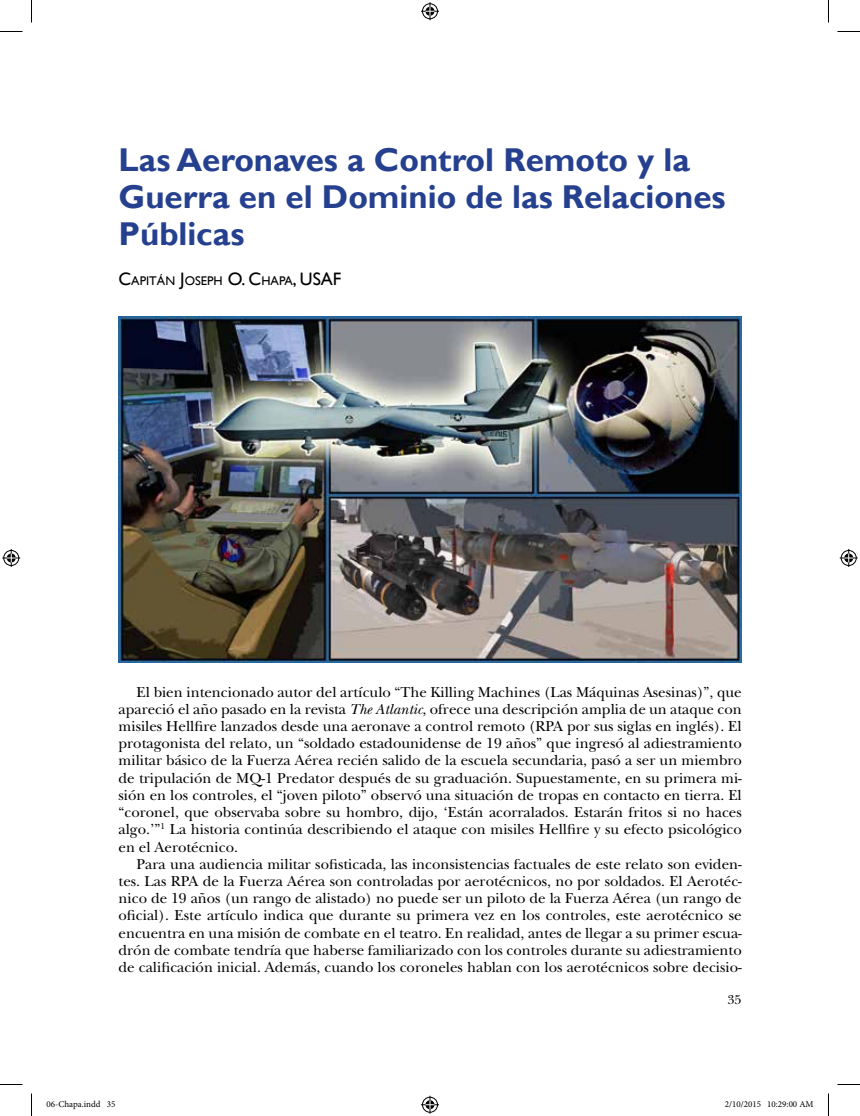
<style>
.page{position:relative;width:860px;height:1116px;background:#fff}
.page>*{position:absolute;margin:0;border:0;box-sizing:border-box;transform-origin:0 0}
.t1{font:700 33px/36.8px "Gill Sans";color:#25408f}
.t2{font:15px/17.2px "New Baskerville Std";color:#000;text-align:justify}
.t3{font:13.5px "New Baskerville Std";color:#000}
.t4{font:12.6px "Gill Sans";color:#000}
.t5{font:9px "Minion Pro";color:#000}
.s1{font-size:18px}
.s2{font-style:italic}
</style>
<div class="page">
<img style="left:119px;top:317px;width:622px;height:345px">
<svg style="left:0;top:31px;width:22px;height:1px"></svg>
<svg style="left:837px;top:31px;width:23px;height:1px"></svg>
<svg style="left:0;top:1084px;width:22px;height:1px"></svg>
<svg style="left:837px;top:1084px;width:23px;height:1px"></svg>
<svg style="left:31px;top:0;width:1px;height:22px"></svg>
<svg style="left:31px;top:1094px;width:1px;height:22px"></svg>
<svg style="left:828px;top:0;width:1px;height:22px"></svg>
<svg style="left:828px;top:1094px;width:1px;height:22px"></svg>
<svg style="left:421px;top:2px;width:18px;height:18px"></svg>
<svg style="left:421px;top:1096px;width:18px;height:18px"></svg>
<svg style="left:2px;top:549px;width:18px;height:18px"></svg>
<svg style="left:839px;top:549px;width:18px;height:18px"></svg>
<h1 class="t1" style="left:118px;top:143px;width:608px">Las Aeronaves a Control Remoto y la<br>Guerra en el Dominio de las Relaciones<br>Públicas</h1>
<p class="t4" style="left:118px;top:273px;width:224px"><span class="s1">C</span>APITÁN <span class="s1">J</span>OSEPH <span class="s1">O. C</span>HAPA<span class="s1">, USAF</span></p>
<p class="t2" style="left:118px;top:683px;width:624px;text-indent:18px">El bien intencionado autor del artículo “The Killing Machines (Las Máquinas Asesinas)”, que apareció el año pasado en la revista <span class="s2">The Atlantic</span>, ofrece una descripción amplia de un ataque con misiles Hellfire lanzados desde una aeronave a control remoto (RPA por sus siglas en inglés). El protagonista del relato, un “soldado estadounidense de 19 años” que ingresó al adiestramiento militar básico de la Fuerza Aérea recién salido de la escuela secundaria, pasó a ser un miembro de tripulación de MQ-1 Predator después de su graduación. Supuestamente, en su primera mi&shy;sión en los controles, el “joven piloto” observó una situación de tropas en contacto en tierra. El “coronel, que observaba sobre su hombro, dijo, ‘Están acorralados. Estarán fritos si no haces algo.’”<sup>1</sup> La historia continúa describiendo el ataque con misiles Hellfire y su efecto psicológico en el Aerotécnico.</p>
<p class="t2" style="left:119px;top:855px;width:624px;text-indent:18px">Para una audiencia militar sofisticada, las inconsistencias factuales de este relato son eviden&shy;tes. Las RPA de la Fuerza Aérea son controladas por aerotécnicos, no por soldados. El Aerotéc&shy;nico de 19 años (un rango de alistado) no puede ser un piloto de la Fuerza Aérea (un rango de oficial). Este artículo indica que durante su primera vez en los controles, este aerotécnico se encuentra en una misión de combate en el teatro. En realidad, antes de llegar a su primer escua&shy;drón de combate tendría que haberse familiarizado con los controles durante su adiestramiento de calificación inicial. Además, cuando los coroneles hablan con los aerotécnicos sobre decisio-</p>
<p class="t3" style="left:727px;top:991px;width:16px">35</p>
<p class="t5" style="left:46px;top:1098px;width:70px">06-Chapa.indd 35</p>
<p class="t5" style="left:724px;top:1098px;width:90px">2/10/2015 10:29:00 AM</p>
</div>
